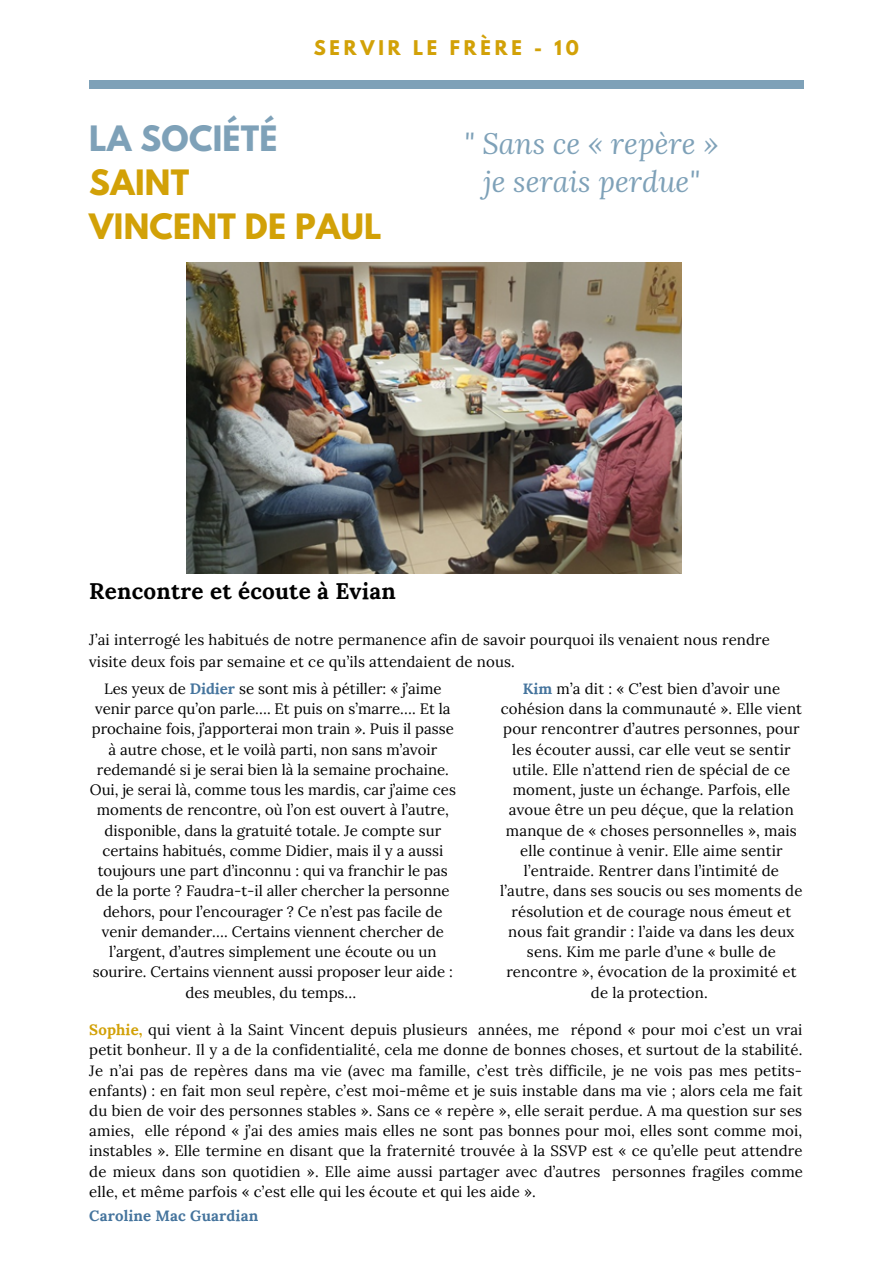
<style>
.page{position:relative;width:893px;height:1264px;background:#fff}
.page>*{position:absolute;margin:0;border:0;box-sizing:border-box;transform-origin:0 0}
.t1{font:700 31.05px "League Spartan";letter-spacing:.01em;color:#d2a107}
.t2{font:700 31.05px "League Spartan";letter-spacing:.01em;color:#7ea1b8}
.t3{font:italic 29.1px "Lora";color:#7ea1b8}
.t4{font:700 22.5px "Lora";letter-spacing:.01em;color:#000}
.t5{font:700 18px "League Spartan";letter-spacing:.21em;color:#d2a107}
.t6{font:15px/20.2px "Lora";letter-spacing:.01em;color:#000;text-align:center}
.t7{font:700 15px "Lora";letter-spacing:.01em;color:#45749d}
.s1{font-weight:700;color:#45749d}
.s2{font-weight:700;color:#d2a107}
</style>
<div class="page">
<div style="left:89px;top:80px;width:714px;height:9px;background:#7ea1b8"></div>
<img style="left:187px;top:262px;width:494px;height:311px">
<p class="t5" style="left:314px;top:39px;width:266px">SERVIR LE FRÈRE - 10</p>
<p class="t2" style="left:89px;top:123px;width:190px">LA SOCIÉTÉ</p>
<p class="t1" style="left:89px;top:167px;width:101px">SAINT</p>
<p class="t1" style="left:89px;top:211px;width:294px">VINCENT DE PAUL</p>
<p class="t3" style="left:464px;top:124px;width:256px">" Sans ce « repère »</p>
<p class="t3" style="left:483px;top:161px;width:218px">je serais perdue"</p>
<p class="t4" style="left:89px;top:576px;width:308px">Rencontre et écoute à Evian</p>
<p class="t6" style="left:89px;top:629px;width:682px;line-height:21.3px;text-align:left">J’ai interrogé les habitués de notre permanence afin de savoir pourquoi ils venaient nous rendre visite deux fois par semaine et ce qu’ils attendaient de nous.</p>
<p class="t6" style="left:90px;top:678px;width:367px">Les yeux de <span class="s1">Didier</span> se sont mis à pétiller: « j’aime venir parce qu’on parle…. Et puis on s’marre…. Et la prochaine fois, j’apporterai mon train ». Puis il passe à autre chose, et le voilà parti, non sans m’avoir redemandé si je serai bien là la semaine prochaine.<br>Oui, je serai là, comme tous les mardis, car j’aime ces moments de rencontre, où l’on est ouvert à l’autre, disponible, dans la gratuité totale. Je compte sur certains habitués, comme Didier, mais il y a aussi toujours une part d’inconnu : qui va franchir le pas de la porte ? Faudra-t-il aller chercher la personne dehors, pour l’encourager ? Ce n’est pas facile de venir demander…. Certains viennent chercher de l’argent, d’autres simplement une écoute ou un sourire. Certains viennent aussi proposer leur aide : des meubles, du temps…</p>
<p class="t6" style="left:500px;top:678px;width:304px"><span class="s1">Kim</span> m’a dit : « C’est bien d’avoir une cohésion dans la communauté ». Elle vient pour rencontrer d’autres personnes, pour les écouter aussi, car elle veut se sentir utile. Elle n’attend rien de spécial de ce moment, juste un échange. Parfois, elle avoue être un peu déçue, que la relation manque de « choses personnelles », mais elle continue à venir. Elle aime sentir l’entraide. Rentrer dans l’intimité de l’autre, dans ses soucis ou ses moments de résolution et de courage nous émeut et nous fait grandir : l’aide va dans les deux sens. Kim me parle d’une « bulle de rencontre », évocation de la proximité et de la protection.</p>
<p class="t6" style="left:89px;top:1019px;width:715px;text-align:justify"><span class="s2">Sophie,</span> qui vient à la Saint Vincent depuis plusieurs années, me répond « pour moi c’est un vrai petit bonheur. Il y a de la confidentialité, cela me donne de bonnes choses, et surtout de la stabilité.<br>Je n’ai pas de repères dans ma vie (avec ma famille, c’est très difficile, je ne vois pas mes petits&shy;enfants) : en fait mon seul repère, c’est moi-même et je suis instable dans ma vie ; alors cela me fait du bien de voir des personnes stables ». Sans ce « repère », elle serait perdue. A ma question sur ses amies, elle répond « j’ai des amies mais elles ne sont pas bonnes pour moi, elles sont comme moi, instables ». Elle termine en disant que la fraternité trouvée à la SSVP est « ce qu’elle peut attendre de mieux dans son quotidien ». Elle aime aussi partager avec d’autres personnes fragiles comme elle, et même parfois « c’est elle qui les écoute et qui les aide ».</p>
<p class="t7" style="left:89px;top:1205px;width:170px">Caroline Mac Guardian</p>
</div>
